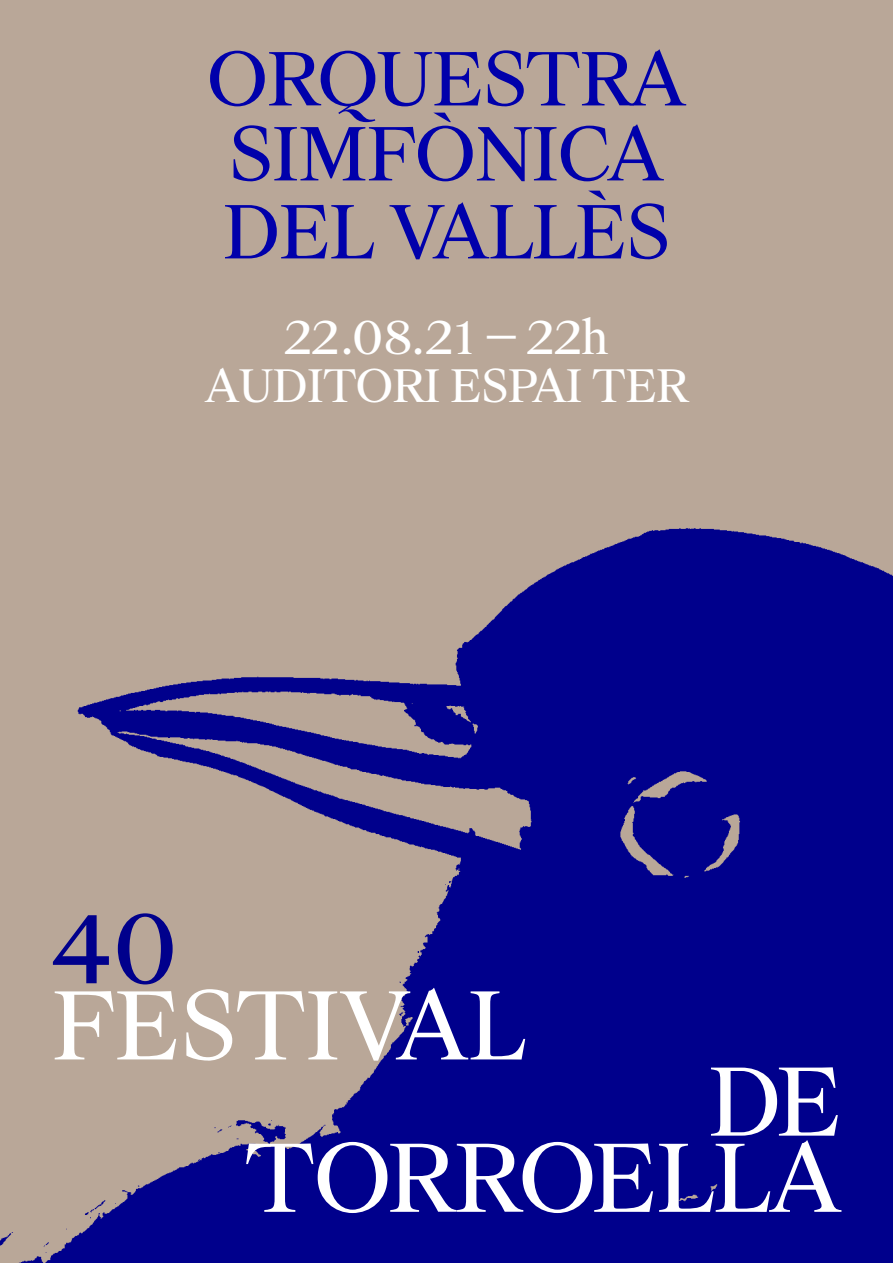
<style>
.page{position:relative;width:893px;height:1263px;background:#b9a798}
.page>*{position:absolute;margin:0;border:0;box-sizing:border-box;transform-origin:0 0}
.t1{font:93.75px/76.2px "Suisse Works";letter-spacing:-.02em;color:#fff;text-align:right}
.t2{font:93.75px "Suisse Works";color:#00008c}
.t3{font:73.5px/76.5px "Suisse Works";letter-spacing:-.03em;color:#0000ab}
.t4{font:45px/48px "Suisse Works";letter-spacing:-.03em;color:#fff;text-align:center}
</style>
<div class="page">
<img style="left:0;top:528px;width:893px;height:735px">
<h2 class="t3" style="left:206px;top:43px;width:482px">ORQUESTRA<br>SIMFÒNICA<br>DEL VALLÈS</h2>
<p class="t4" style="left:204px;top:316px;width:486px">22.08.21 — 22h<br>AUDITORI ESPAI TER</p>
<h1 class="t2" style="left:51px;top:892px;width:130px">40</h1>
<h1 class="t1" style="left:51px;top:990px;width:476px">FESTIVAL</h1>
<h1 class="t1" style="left:244px;top:1066px;width:599px">DE<br>TORROELLA</h1>
</div>
